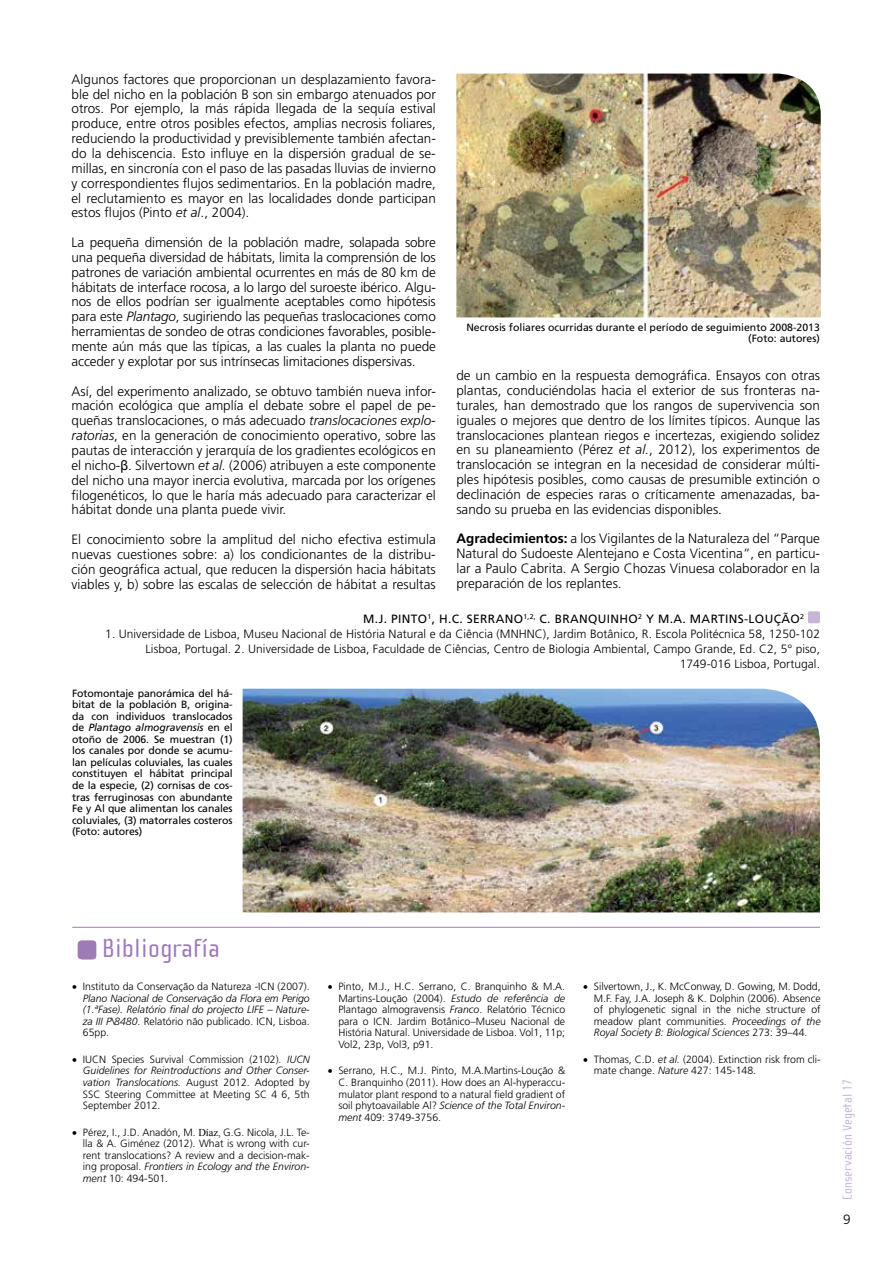
<style>
.page{position:relative;width:893px;height:1263px;background:#fff}
.page>*{position:absolute;margin:0;border:0;box-sizing:border-box;transform-origin:0 0}
.t1{font:27px "Cholla Sans";letter-spacing:.01em;color:#9e7bb7}
.t2{font:300 13.5px/14.9px "Frutiger";color:#000;text-align:justify}
.t3{font:13.5px "Cholla Sans";letter-spacing:.01em;color:#c7b5d8}
.t4{font:300 12px/15px "Frutiger";letter-spacing:.005em;color:#000;text-align:right}
.t5{font:12px "Frutiger";letter-spacing:.03em;color:#000}
.t6{font:300 10.5px/11.6px "Frutiger";color:#000;text-align:justify}
.t7{font:10.5px/11.6px "Frutiger";letter-spacing:-.01em;color:#000;text-align:justify}
.t8{font:italic 300 10.5px/11.6px "Frutiger";color:#000;text-align:justify}
.s1{font-style:italic}
.s2{font-family:"Arial";font-weight:400}
.s3{font-weight:700}
.s4{font-style:normal}
.s5{font-family:"Times New Roman";font-weight:400}
</style>
<div class="page">
<div style="left:808px;top:611px;width:12px;height:12px;background:#c7b5d8;border-radius:2px"></div>
<img style="left:243px;top:689px;width:577px;height:223px">
<img style="left:456px;top:74px;width:365px;height:243px">
<hr style="left:72px;top:927px;width:748px;height:1px;background:#9e7bb7">
<svg style="left:77px;top:940px;width:20px;height:20px"></svg>
<p class="t2" style="left:72px;top:72px;width:366px">Algunos factores que proporcionan un desplazamiento favora&shy;ble del nicho en la población B son sin embargo atenuados por otros. Por ejemplo, la más rápida llegada de la sequía estival produce, entre otros posibles efectos, amplias necrosis foliares, reduciendo la productividad y previsiblemente también afectan&shy;do la dehiscencia. Esto influye en la dispersión gradual de se&shy;millas, en sincronía con el paso de las pasadas lluvias de invierno y correspondientes flujos sedimentarios. En la población madre, el reclutamiento es mayor en las localidades donde participan estos flujos (Pinto <span class="s1">et al</span>., 2004).</p>
<p class="t2" style="left:72px;top:235px;width:366px">La pequeña dimensión de la población madre, solapada sobre una pequeña diversidad de hábitats, limita la comprensión de los patrones de variación ambiental ocurrentes en más de 80 km de hábitats de interface rocosa, a lo largo del suroeste ibérico. Algu&shy;nos de ellos podrían ser igualmente aceptables como hipótesis para este <span class="s1">Plantago</span>, sugiriendo las pequeñas traslocaciones como herramientas de sondeo de otras condiciones favorables, posible&shy;mente aún más que las típicas, a las cuales la planta no puede acceder y explotar por sus intrínsecas limitaciones dispersivas.</p>
<p class="t2" style="left:72px;top:384px;width:366px">Así, del experimento analizado, se obtuvo también nueva infor&shy;mación ecológica que amplía el debate sobre el papel de pe&shy;queñas translocaciones, o más adecuado <span class="s1">translocaciones explo&shy;ratorias</span>, en la generación de conocimiento operativo, sobre las pautas de interacción y jerarquía de los gradientes ecológicos en el nicho-<span class="s2">β</span>. Silvertown <span class="s1">et al.</span> (2006) atribuyen a este componente del nicho una mayor inercia evolutiva, marcada por los orígenes filogenéticos, lo que le haría más adecuado para caracterizar el hábitat donde una planta puede vivir.</p>
<p class="t2" style="left:72px;top:532px;width:366px">El conocimiento sobre la amplitud del nicho efectiva estimula nuevas cuestiones sobre: a) los condicionantes de la distribu&shy;ción geográfica actual, que reducen la dispersión hacia hábitats viables y, b) sobre las escalas de selección de hábitat a resultas</p>
<p class="t7" style="left:466px;top:321px;width:355px;text-align:right">Necrosis foliares ocurridas durante el período de seguimiento 2008-2013 (Foto: autores)</p>
<p class="t2" style="left:456px;top:368px;width:365px">de un cambio en la respuesta demográfica. Ensayos con otras plantas, conduciéndolas hacia el exterior de sus fronteras na&shy;turales, han demostrado que los rangos de supervivencia son iguales o mejores que dentro de los límites típicos. Aunque las translocaciones plantean riegos e incertezas, exigiendo solidez en su planeamiento (Pérez <span class="s1">et al.</span>, 2012), los experimentos de translocación se integran en la necesidad de considerar múlti&shy;ples hipótesis posibles, como causas de presumible extinción o declinación de especies raras o críticamente amenazadas, ba&shy;sando su prueba en las evidencias disponibles.</p>
<p class="t2" style="left:456px;top:532px;width:365px"><span class="s3">Agradecimientos:</span> a los Vigilantes de la Naturaleza del “Parque Natural do Sudoeste Alentejano e Costa Vicentina”, en particu&shy;lar a Paulo Cabrita. A Sergio Chozas Vinuesa colaborador en la preparación de los replantes.</p>
<p class="t5" style="left:363px;top:612px;width:119px">M .J. PINTO <sup>1</sup>, H.C. SERRANO</p>
<p class="t5" style="left:523px;top:612px;width:48px"><sup>1,2,</sup> C. BRAN</p>
<p class="t5" style="left:588px;top:612px;width:18px">QUIN</p>
<p class="t5" style="left:620px;top:612px;width:81px">HO<sup>2</sup> Y M.A. MAR</p>
<p class="t5" style="left:718px;top:612px;width:39px">TINS-LOU</p>
<p class="t5" style="left:774px;top:612px;width:32px">ÇÃO <sup>2</sup></p>
<p class="t4" style="left:105px;top:627px;width:716px">1. Universidade de Lisboa, Museu Nacional de História Natural e da Ciência (MNHNC), Jardim Botânico, R. Escola Politécnica 58, 1250-102<br>Lisboa, Portugal. 2. Universidade de Lisboa, Faculdade de Ciências, Centro de Biologia Ambiental, Campo Grande, Ed. C2, 5° piso,<br>1749-016 Lisboa, Portugal.</p>
<p class="t7" style="left:72px;top:687px;width:162px">Fotomontaje panorámica del há&shy;bitat de la población B, origina&shy;da con individuos translocados de <span class="s1">Plantago almogravensis</span> en el otoño de 2006. Se muestran (1) los canales por donde se acumu&shy;lan películas coluviales, las cuales constituyen el hábitat principal de la especie, (2) cornisas de cos&shy;tras ferruginosas con abundante Fe y Al que alimentan los canales coluviales, (3) matorrales costeros (Foto: autores)</p>
<h1 class="t1" style="left:102px;top:934px;width:119px">Bibliografía</h1>
<p class="t8" style="left:83px;top:981px;width:228px;text-indent:-11px">• <span class="s4">Instituto da Conservação da Natureza -ICN (2007).<br></span>Plano Nacional de Conservação da Flora em Perigo (1.ªFase). Relatório final do projecto LIFE – Nature&shy;za III P\8480<span class="s4">. Relatório não publicado. ICN, Lisboa.<br>65pp.</span></p>
<p class="t6" style="left:83px;top:1054px;width:228px;text-indent:-11px">• IUCN Species Survival Commission (2102). <span class="s1">IUCN Guidelines for Reintroductions and Other Conser&shy;vation Translocations.</span> August 2012. Adopted by SSC Steering Committee at Meeting SC 4 6, 5th September 2012.</p>
<p class="t6" style="left:83px;top:1126px;width:228px;text-indent:-11px">• Pérez, I., J.D. Anadón, M. <span class="s5">Díaz,</span> G.G. Nicola, J.L. Te&shy;lla &amp; A. Giménez (2012). What is wrong with cur&shy;rent translocations? A review and a decision-mak&shy;ing proposal. <span class="s1">Frontiers in Ecology and the Environ&shy;ment</span> 10: 494-501.</p>
<p class="t6" style="left:338px;top:981px;width:228px;text-indent:-11px">• Pinto, M.J., H.C. Serrano, C. Branquinho &amp; M.A.<br>Martins-Loução (2004). <span class="s1">Estudo de referência de </span>Plantago almogravensis <span class="s1">Franco</span>. Relatório Técnico para o ICN. Jardim Botânico–Museu Nacional de História Natural. Universidade de Lisboa. Vol1, 11p; Vol2, 23p, Vol3, p91.</p>
<p class="t6" style="left:338px;top:1065px;width:228px;text-indent:-11px">• Serrano, H.C., M.J. Pinto, M.A.Martins-Loução &amp; C. Branquinho (2011). How does an Al-hyperaccu&shy;mulator plant respond to a natural field gradient of soil phytoavailable Al? <span class="s1">Science of the Total Environ&shy;ment</span> 409: 3749-3756.</p>
<p class="t6" style="left:594px;top:981px;width:228px;text-indent:-11px">• Silvertown, J., K. McConway, D. Gowing, M. Dodd, M.F. Fay, J.A. Joseph &amp; K. Dolphin (2006). Absence of phylogenetic signal in the niche structure of meadow plant communities. <span class="s1">Proceedings of the Royal Society B: Biological Sciences</span> 273: 39–44.</p>
<p class="t6" style="left:594px;top:1054px;width:228px;text-indent:-11px">• Thomas, C.D. <span class="s1">et al.</span> (2004). Extinction risk from cli&shy;mate change. <span class="s1">Nature</span> 427: 145-148.</p>
<p class="t3" style="left:840px;top:1200px;width:123px;rotate:-90deg">Conservación Vegetal 17</p>
<p class="t2" style="left:843px;top:1212px;width:9px">9</p>
</div>
